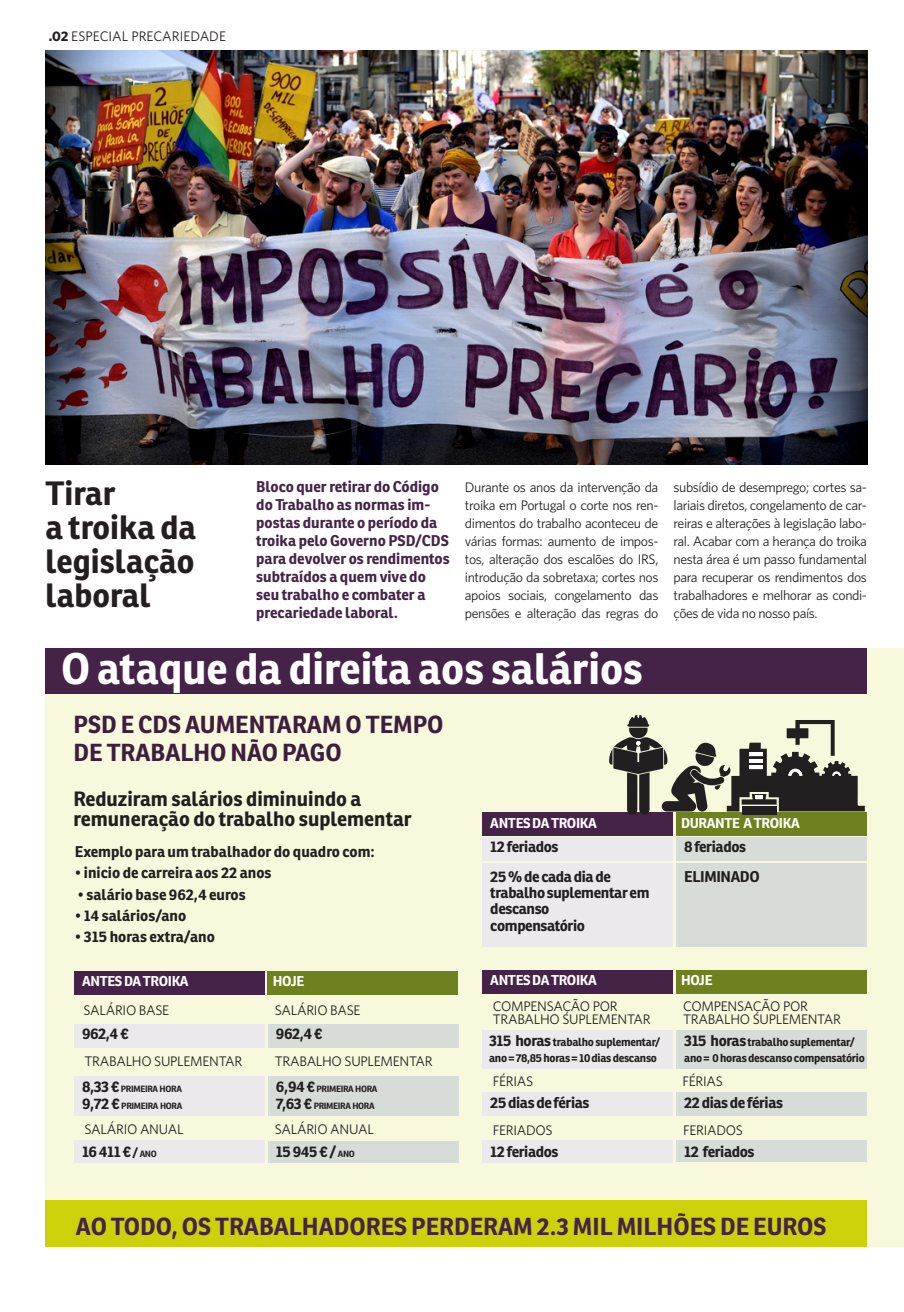
<style>
.page{position:relative;width:904px;height:1312px;background:#fff}
.page>*{position:absolute;margin:0;border:0;box-sizing:border-box;transform-origin:0 0}
.t1{font:700 42.88px "Ronnia";color:#fff}
.t2{font:700 32.75px/34px "Ronnia";color:#231f20}
.t3{font:700 23.88px "Ronnia";color:#452348}
.t4{font:700 23.88px/27.8px "Ronnia";color:#3d1e3e}
.t5{font:700 20.12px/20.1px "Ronnia";color:#231f20}
.t6{font:700 15.12px/17.9px "Ronnia";color:#452348}
.t7{font:700 15.12px/16.4px "Ronnia";letter-spacing:-.025em;color:#231f20}
.t8{font:700 15.12px "Ronnia";color:#231f20}
.t9{font:13.88px/17.9px "Whitney";letter-spacing:-.02em;color:#231f20;text-align:justify}
.t10{font:700 13.88px "Ronnia";letter-spacing:-.025em;color:#fff}
.t11{font:13.88px "Whitney";color:#231f20}
.t12{font:700 11.38px/16.4px "Ronnia";letter-spacing:-.025em;color:#231f20}
.t13{font:700 8.88px/16.4px "Ronnia";letter-spacing:-.035em;color:#231f20}
.s1{font-weight:700}
.s2{font-size:15.12px}
.s3{font-size:12.62px}
.s4{font-size:8.88px}
</style>
<div class="page">
<div style="left:46px;top:648px;width:858px;height:598px;background:#f8f8dd"></div>
<div style="left:46px;top:648px;width:821px;height:45px;background:#452348"></div>
<div style="left:46px;top:1199px;width:821px;height:47px;background:#ccd10a"></div>
<img style="left:46px;top:50px;width:821px;height:414px">
<div style="left:482px;top:811px;width:191px;height:24px;background:#452348"></div>
<div style="left:482px;top:837px;width:191px;height:23px;background:#ece9ed"></div>
<div style="left:676px;top:837px;width:191px;height:23px;background:#d8dcd8"></div>
<div style="left:482px;top:862px;width:191px;height:84px;background:#ece9ed"></div>
<div style="left:676px;top:862px;width:191px;height:84px;background:#d8dcd8"></div>
<div style="left:675px;top:811px;width:191px;height:24px;background:#6f811e"></div>
<div style="left:482px;top:969px;width:191px;height:24px;background:#452348"></div>
<div style="left:482px;top:1030px;width:191px;height:38px;background:#ece9ed"></div>
<div style="left:676px;top:1030px;width:191px;height:38px;background:#d8dcd8"></div>
<div style="left:482px;top:1091px;width:191px;height:24px;background:#ece9ed"></div>
<div style="left:676px;top:1091px;width:191px;height:24px;background:#d8dcd8"></div>
<div style="left:482px;top:1140px;width:191px;height:22px;background:#ece9ed"></div>
<div style="left:676px;top:1140px;width:191px;height:21px;background:#d8dcd8"></div>
<div style="left:675px;top:969px;width:191px;height:24px;background:#6f811e"></div>
<div style="left:74px;top:970px;width:191px;height:24px;background:#452348"></div>
<div style="left:74px;top:1023px;width:191px;height:24px;background:#ece9ed"></div>
<div style="left:268px;top:1023px;width:191px;height:24px;background:#d8dcd8"></div>
<div style="left:74px;top:1076px;width:191px;height:39px;background:#ece9ed"></div>
<div style="left:268px;top:1076px;width:191px;height:39px;background:#d8dcd8"></div>
<div style="left:74px;top:1140px;width:191px;height:22px;background:#ece9ed"></div>
<div style="left:268px;top:1140px;width:191px;height:22px;background:#d8dcd8"></div>
<div style="left:267px;top:970px;width:191px;height:24px;background:#6f811e"></div>
<svg style="left:609px;top:715px;width:255px;height:100px"></svg>
<p class="t11" style="left:49px;top:27px;width:179px"><span class="s1">.02</span> ESPECIAL PRECARIEDADE</p>
<p class="t2" style="left:46px;top:475px;width:152px">Tirar<br>a troika da legislação laboral</p>
<p class="t6" style="left:256px;top:477px;width:195px">Bloco quer retirar do Código do Trabalho as normas im&shy;postas durante o período da troika pelo Governo PSD/CDS para devolver os rendimentos subtraídos a quem vive do seu trabalho e combater a precariedade laboral.</p>
<p class="t9" style="left:465px;top:478px;width:195px">Durante os anos da intervenção da troika em Portugal o corte nos ren&shy;dimentos do trabalho aconteceu de várias formas: aumento de impos&shy;tos, alteração dos escalões do IRS, introdução da sobretaxa; cortes nos apoios sociais, congelamento das pensões e alteração das regras do</p>
<p class="t9" style="left:673px;top:478px;width:195px">subsídio de desemprego; cortes sa&shy;lariais diretos, congelamento de car&shy;reiras e alterações à legislação labo&shy;ral. Acabar com a herança do troika nesta área é um passo fundamental para recuperar os rendimentos dos trabalhadores e melhorar as condi&shy;ções de vida no nosso país.</p>
<p class="t1" style="left:61px;top:641px;width:583px">O ataque da direita aos salários</p>
<p class="t4" style="left:74px;top:710px;width:371px">PSD E CDS AUMENTARAM O TEMPO<br>DE TRABALHO NÃO PAGO</p>
<p class="t5" style="left:74px;top:788px;width:340px">Reduziram salários diminuindo a remuneração do trabalho suplementar</p>
<p class="t8" style="left:75px;top:842px;width:301px">Exemplo para um trabalhador do quadro com:</p>
<p class="t8" style="left:75px;top:863px;width:198px">• inicio de carreira aos 22 anos</p>
<p class="t8" style="left:77px;top:884px;width:170px">• salário base 962,4 euros</p>
<p class="t8" style="left:75px;top:905px;width:113px">• 14 salários/ano</p>
<p class="t8" style="left:75px;top:926px;width:141px">• 315 horas extra/ano</p>
<p class="t10" style="left:490px;top:813px;width:108px">ANTES DA TROIKA</p>
<p class="t7" style="left:490px;top:838px;width:70px">12 feriados</p>
<p class="t7" style="left:684px;top:838px;width:63px">8 feriados</p>
<p class="t7" style="left:490px;top:867px;width:161px">25 % de cada dia de trabalho suplementar em descanso<br>compensatório</p>
<p class="t7" style="left:684px;top:867px;width:77px">ELIMINADO</p>
<p class="t10" style="left:681px;top:813px;width:120px">DURANTE A TROIKA</p>
<p class="t10" style="left:82px;top:971px;width:108px">ANTES DA TROIKA</p>
<p class="t10" style="left:681px;top:970px;width:33px">HOJE</p>
<p class="t10" style="left:490px;top:970px;width:108px">ANTES DA TROIKA</p>
<p class="t10" style="left:273px;top:971px;width:33px">HOJE</p>
<p class="t9" style="left:83px;top:1000px;width:87px">SALÁRIO BASE</p>
<p class="t7" style="left:82px;top:1025px;width:48px">962,4 €</p>
<p class="t9" style="left:85px;top:1051px;width:159px">TRABALHO SUPLEMENTAR</p>
<p class="t9" style="left:275px;top:1000px;width:87px">SALÁRIO BASE</p>
<p class="t7" style="left:276px;top:1025px;width:48px">962,4 €</p>
<p class="t9" style="left:275px;top:1051px;width:159px">TRABALHO SUPLEMENTAR</p>
<p class="t13" style="left:82px;top:1080px;width:102px"><span class="s2">8,33 €</span> PRIMEIRA HORA<br><span class="s2">9,72 €</span> PRIMEIRA HORA</p>
<p class="t13" style="left:276px;top:1080px;width:103px"><span class="s2">6,94 €</span> PRIMEIRA HORA<br><span class="s2">7,63 €</span> PRIMEIRA HORA</p>
<p class="t7" style="left:82px;top:1142px;width:76px">16 411 € <span class="s3">/</span> <span class="s4">ANO</span></p>
<p class="t7" style="left:276px;top:1142px;width:80px">15 945 € / <span class="s4">ANO</span></p>
<p class="t9" style="left:85px;top:1119px;width:100px">SALÁRIO ANUAL</p>
<p class="t9" style="left:275px;top:1119px;width:100px">SALÁRIO ANUAL</p>
<p class="t9" style="left:493px;top:999px;width:159px;line-height:12.6px">COMPENSAÇÃO POR<br>TRABALHO SUPLEMENTAR</p>
<p class="t12" style="left:489px;top:1033px;width:173px"><span class="s2">315 horas</span> trabalho suplementar/ ano = 78,85 horas = 10 dias descanso</p>
<p class="t9" style="left:683px;top:999px;width:159px;line-height:12.6px">COMPENSAÇÃO POR<br>TRABALHO SUPLEMENTAR</p>
<p class="t12" style="left:684px;top:1033px;width:182px"><span class="s2">315 horas</span> trabalho suplementar/ ano = 0 horas descanso compensatório</p>
<p class="t9" style="left:493px;top:1071px;width:42px">FÉRIAS</p>
<p class="t9" style="left:682px;top:1071px;width:42px">FÉRIAS</p>
<p class="t9" style="left:493px;top:1120px;width:61px">FERIADOS</p>
<p class="t9" style="left:683px;top:1120px;width:61px">FERIADOS</p>
<p class="t7" style="left:490px;top:1093px;width:101px">25 dias de férias</p>
<p class="t7" style="left:684px;top:1093px;width:100px">22 dias de férias</p>
<p class="t7" style="left:490px;top:1142px;width:70px">12 feriados</p>
<p class="t7" style="left:684px;top:1142px;width:72px">12 feriados</p>
<p class="t3" style="left:76px;top:1211px;width:752px">AO TODO, OS TRABALHADORES PERDERAM 2.3 MIL MILHÕES DE EUROS</p>
</div>
